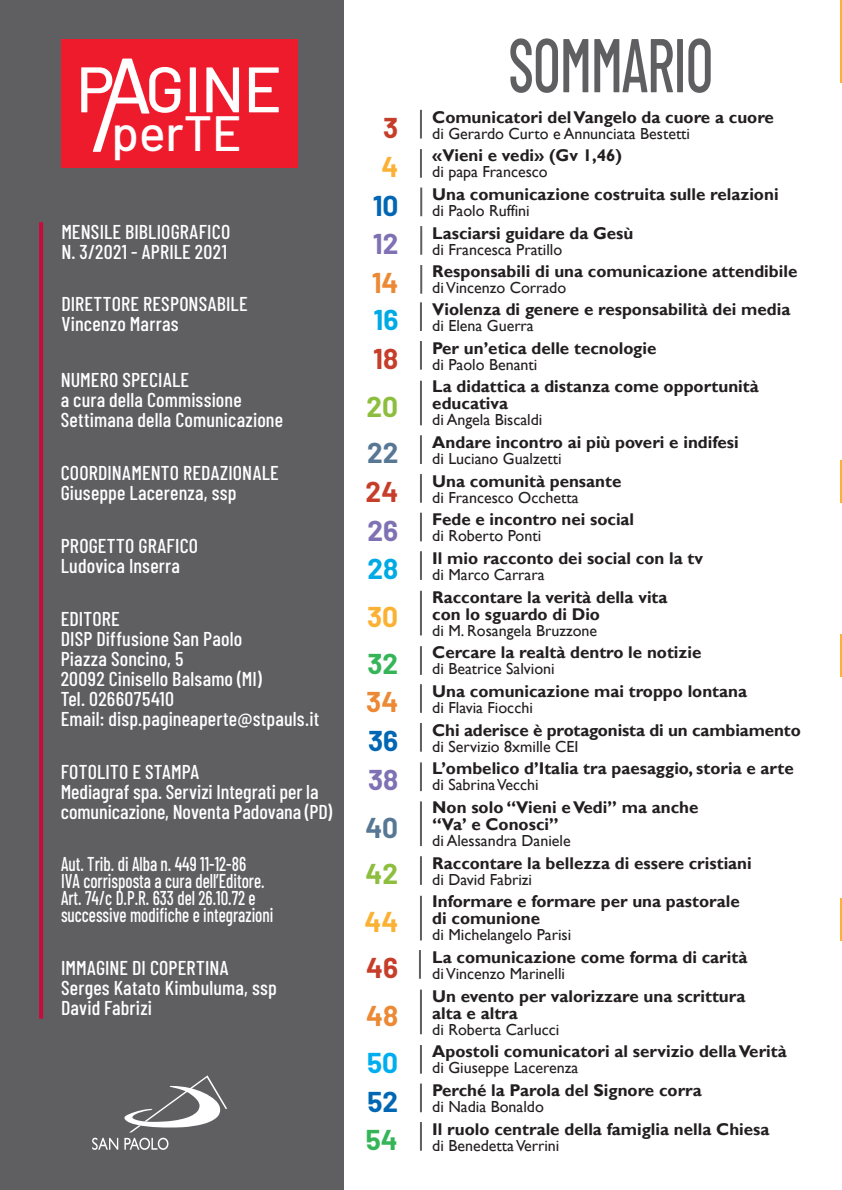
<style>
.page{position:relative;width:842px;height:1190px;background:#fff}
.page>*{position:absolute;margin:0;border:0;box-sizing:border-box;transform-origin:0 0}
.t1{font:500 76px "Barlow Condensed";letter-spacing:-.02em;color:#5f5f62;scale:.8 1}
.t2{font:500 49.4px "Barlow";color:#fff}
.t3{font:700 28px "Barlow";color:#c63e2a}
.t4{font:700 28px "Barlow";color:#7f71b3}
.t5{font:700 28px "Barlow";color:#0166b3}
.t6{font:700 28px "Barlow";color:#eb8934}
.t7{font:700 28px "Barlow";color:#fbb133}
.t8{font:700 28px "Barlow";color:#8dbe3e}
.t9{font:700 28px "Barlow";color:#577895}
.t10{font:700 28px "Barlow";color:#36b558}
.t11{font:700 28px "Barlow";color:#00aae5}
.t12{font:700 28px "Barlow";color:#00aeef}
.t13{font:500 20px/20px "Barlow Condensed";letter-spacing:.01em;color:#fff}
.t14{font:500 20px/17px "Barlow Condensed";letter-spacing:.01em;color:#fff;scale:.85 1}
.t15{font:700 17px/17px "Gill Sans";color:#231f20}
.t16{font:16px "Gill Sans";color:#231f20}
</style>
<div class="page">
<div style="left:0;top:0;width:343px;height:1190px;background:#5f5f62"></div>
<hr style="left:39px;top:222px;width:4px;height:797px;background:#c80b3e">
<hr style="left:420px;top:762px;width:2px;height:29px;background:#5f5f62">
<hr style="left:420px;top:1045px;width:2px;height:29px;background:#5f5f62">
<hr style="left:420px;top:110px;width:2px;height:29px;background:#5f5f62">
<hr style="left:420px;top:149px;width:2px;height:29px;background:#5f5f62">
<hr style="left:420px;top:188px;width:2px;height:28px;background:#5f5f62">
<hr style="left:420px;top:226px;width:2px;height:29px;background:#5f5f62">
<hr style="left:420px;top:265px;width:2px;height:29px;background:#5f5f62">
<hr style="left:420px;top:302px;width:2px;height:29px;background:#5f5f62">
<hr style="left:420px;top:341px;width:2px;height:29px;background:#5f5f62">
<hr style="left:420px;top:381px;width:2px;height:44px;background:#5f5f62">
<hr style="left:420px;top:474px;width:2px;height:29px;background:#5f5f62">
<hr style="left:420px;top:513px;width:2px;height:28px;background:#5f5f62">
<hr style="left:420px;top:551px;width:2px;height:29px;background:#5f5f62">
<hr style="left:420px;top:591px;width:2px;height:44px;background:#5f5f62">
<hr style="left:420px;top:646px;width:2px;height:29px;background:#5f5f62">
<hr style="left:420px;top:684px;width:2px;height:29px;background:#5f5f62">
<hr style="left:420px;top:723px;width:2px;height:29px;background:#5f5f62">
<hr style="left:420px;top:801px;width:2px;height:45px;background:#5f5f62">
<hr style="left:420px;top:856px;width:2px;height:29px;background:#5f5f62">
<hr style="left:419px;top:950px;width:2px;height:29px;background:#5f5f62">
<hr style="left:420px;top:990px;width:2px;height:44px;background:#5f5f62">
<div style="left:62px;top:39px;width:236px;height:129px;background:#ee1b2c"></div>
<svg style="left:81px;top:59px;width:198px;height:93px"></svg>
<hr style="left:420px;top:1084px;width:2px;height:28px;background:#5f5f62">
<hr style="left:420px;top:1122px;width:2px;height:29px;background:#5f5f62">
<svg style="left:92px;top:1075px;width:135px;height:75px"></svg>
<hr style="left:420px;top:435px;width:2px;height:29px;background:#5f5f62">
<hr style="left:420px;top:896px;width:2px;height:44px;background:#5f5f62">
<hr style="left:840px;top:0;width:2px;height:83px;background:#fbb133">
<hr style="left:840px;top:460px;width:2px;height:43px;background:#fbb133">
<hr style="left:840px;top:634px;width:2px;height:42px;background:#fbb133">
<hr style="left:840px;top:898px;width:2px;height:42px;background:#fbb133">
<h2 class="t2" style="left:112px;top:102px;width:132px">perTE</h2>
<p class="t13" style="left:61px;top:221px;width:170px">MENSILE BIBLIOGRAFICO<br>N. 3/2021 - APRILE 2021</p>
<p class="t13" style="left:61px;top:293px;width:188px">DIRETTORE RESPONSABILE<br>Vincenzo Marras</p>
<p class="t13" style="left:61px;top:369px;width:224px">NUMERO SPECIALE<br>a cura della Commissione<br>Settimana della Comunicazione</p>
<p class="t13" style="left:61px;top:462px;width:220px">COORDINAMENTO REDAZIONALE<br>Giuseppe Lacerenza, ssp</p>
<p class="t13" style="left:61px;top:535px;width:139px">PROGETTO GRAFICO<br>Ludovica Inserra</p>
<p class="t13" style="left:61px;top:608px;width:260px">EDITORE<br>DISP Diffusione San Paolo<br>Piazza Soncino, 5<br>20092 Cinisello Balsamo (MI)<br>Tel. 0266075410<br>Email: disp.pagineaperte@stpauls.it</p>
<p class="t13" style="left:61px;top:761px;width:273px">FOTOLITO E STAMPA<br>Mediagraf spa. Servizi Integrati per la comunicazione, Noventa Padovana (PD)</p>
<p class="t14" style="left:61px;top:854px;width:251px">Aut. Trib. di Alba n. 449 11-12-86<br>IVA corrisposta a cura dell’Editore.<br>Art. 74/c D.P.R. 633 del 26.10.72 e successive modifiche e integrazioni</p>
<p class="t13" style="left:61px;top:957px;width:217px">IMMAGINE DI COPERTINA<br>Serges Katato Kimbuluma, ssp<br>David Fabrizi</p>
<h3 class="t3" style="left:383px;top:110px;width:17px">3</h3>
<h3 class="t7" style="left:381px;top:149px;width:18px">4</h3>
<h3 class="t5" style="left:373px;top:188px;width:27px">10</h3>
<h3 class="t4" style="left:373px;top:226px;width:27px">12</h3>
<h3 class="t6" style="left:372px;top:265px;width:28px">14</h3>
<h3 class="t11" style="left:374px;top:302px;width:26px">16</h3>
<h3 class="t3" style="left:373px;top:341px;width:27px">18</h3>
<h3 class="t8" style="left:367px;top:389px;width:33px">20</h3>
<h3 class="t9" style="left:367px;top:435px;width:33px">22</h3>
<h3 class="t3" style="left:366px;top:474px;width:34px">24</h3>
<h3 class="t4" style="left:368px;top:513px;width:32px">26</h3>
<h3 class="t11" style="left:367px;top:551px;width:32px">28</h3>
<h3 class="t7" style="left:367px;top:599px;width:33px">30</h3>
<h3 class="t10" style="left:367px;top:646px;width:32px">32</h3>
<h3 class="t6" style="left:366px;top:684px;width:34px">34</h3>
<h3 class="t5" style="left:368px;top:723px;width:32px">36</h3>
<h3 class="t4" style="left:368px;top:762px;width:32px">38</h3>
<h3 class="t9" style="left:365px;top:810px;width:34px">40</h3>
<h3 class="t8" style="left:366px;top:856px;width:34px">42</h3>
<h3 class="t7" style="left:365px;top:904px;width:35px">44</h3>
<h3 class="t3" style="left:366px;top:950px;width:33px">46</h3>
<h3 class="t6" style="left:366px;top:998px;width:34px">48</h3>
<h3 class="t12" style="left:367px;top:1045px;width:33px">50</h3>
<h3 class="t5" style="left:368px;top:1084px;width:32px">52</h3>
<h3 class="t10" style="left:366px;top:1122px;width:34px">54</h3>
<h1 class="t1" style="left:508px;top:16px;width:258px">SOMMARIO</h1>
<p class="t15" style="left:432px;top:108px;width:343px">Comunicatori del Vangelo da cuore a cuore</p>
<p class="t16" style="left:432px;top:124px;width:259px">di Gerardo Curto e Annunciata Bestetti</p>
<p class="t15" style="left:432px;top:147px;width:191px">«Vieni e vedi» (Gv 1,46)</p>
<p class="t16" style="left:432px;top:162px;width:117px">di papa Francesco</p>
<p class="t15" style="left:432px;top:186px;width:348px">Una comunicazione costruita sulle relazioni</p>
<p class="t16" style="left:432px;top:201px;width:99px">di Paolo Ruffini</p>
<p class="t15" style="left:432px;top:224px;width:203px">Lasciarsi guidare da Gesù</p>
<p class="t16" style="left:432px;top:240px;width:131px">di Francesca Pratillo</p>
<p class="t15" style="left:432px;top:263px;width:367px">Responsabili di una comunicazione attendibile</p>
<p class="t16" style="left:432px;top:278px;width:136px">di Vincenzo Corrado</p>
<p class="t15" style="left:432px;top:301px;width:360px">Violenza di genere e responsabilità dei media</p>
<p class="t16" style="left:432px;top:316px;width:103px">di Elena Guerra</p>
<p class="t15" style="left:432px;top:339px;width:226px">Per un’etica delle tecnologie</p>
<p class="t16" style="left:432px;top:355px;width:107px">di Paolo Benanti</p>
<p class="t15" style="left:432px;top:378px;width:328px">La didattica a distanza come opportunità educativa</p>
<p class="t16" style="left:432px;top:410px;width:112px">di Angela Biscaldi</p>
<p class="t15" style="left:432px;top:434px;width:308px">Andare incontro ai più poveri e indifesi</p>
<p class="t16" style="left:432px;top:449px;width:131px">di Luciano Gualzetti</p>
<p class="t15" style="left:432px;top:472px;width:191px">Una comunità pensante</p>
<p class="t16" style="left:432px;top:488px;width:148px">di Francesco Occhetta</p>
<p class="t15" style="left:432px;top:511px;width:203px">Fede e incontro nei social</p>
<p class="t16" style="left:432px;top:527px;width:110px">di Roberto Ponti</p>
<p class="t15" style="left:432px;top:550px;width:272px">Il mio racconto dei social con la tv</p>
<p class="t16" style="left:432px;top:565px;width:114px">di Marco Carrara</p>
<p class="t15" style="left:432px;top:588px;width:237px">Raccontare la verità della vita con lo sguardo di Dio</p>
<p class="t16" style="left:432px;top:621px;width:166px">di M. Rosangela Bruzzone</p>
<p class="t15" style="left:432px;top:644px;width:271px">Cercare la realtà dentro le notizie</p>
<p class="t16" style="left:432px;top:660px;width:124px">di Beatrice Salvioni</p>
<p class="t15" style="left:432px;top:683px;width:316px">Una comunicazione mai troppo lontana</p>
<p class="t16" style="left:432px;top:698px;width:102px">di Flavia Fiocchi</p>
<p class="t15" style="left:432px;top:721px;width:370px">Chi aderisce è protagonista di un cambiamento</p>
<p class="t16" style="left:432px;top:737px;width:148px">di Servizio 8xmille CEI</p>
<p class="t15" style="left:432px;top:760px;width:363px">L’ombelico d’Italia tra paesaggio, storia e arte</p>
<p class="t16" style="left:432px;top:776px;width:108px">di Sabrina Vecchi</p>
<p class="t15" style="left:432px;top:799px;width:268px">Non solo “Vieni e Vedi” ma anche “Va’ e Conosci”</p>
<p class="t16" style="left:432px;top:831px;width:140px">di Alessandra Daniele</p>
<p class="t15" style="left:432px;top:854px;width:321px">Raccontare la bellezza di essere cristiani</p>
<p class="t16" style="left:432px;top:870px;width:101px">di David Fabrizi</p>
<p class="t15" style="left:432px;top:893px;width:309px">Informare e formare per una pastorale di comunione</p>
<p class="t16" style="left:432px;top:926px;width:140px">di Michelangelo Parisi</p>
<p class="t15" style="left:432px;top:949px;width:317px">La comunicazione come forma di carità</p>
<p class="t16" style="left:432px;top:964px;width:134px">di Vincenzo Marinelli</p>
<p class="t15" style="left:432px;top:987px;width:315px">Un evento per valorizzare una scrittura alta e altra</p>
<p class="t16" style="left:432px;top:1020px;width:129px">di Roberta Carlucci</p>
<p class="t15" style="left:432px;top:1043px;width:356px">Apostoli comunicatori al servizio della Verità</p>
<p class="t16" style="left:432px;top:1059px;width:147px">di Giuseppe Lacerenza</p>
<p class="t15" style="left:432px;top:1082px;width:271px">Perché la Parola del Signore corra</p>
<p class="t16" style="left:432px;top:1097px;width:113px">di Nadia Bonaldo</p>
<p class="t15" style="left:432px;top:1120px;width:339px">Il ruolo centrale della famiglia nella Chiesa</p>
<p class="t16" style="left:432px;top:1136px;width:129px">di Benedetta Verrini</p>
</div>
